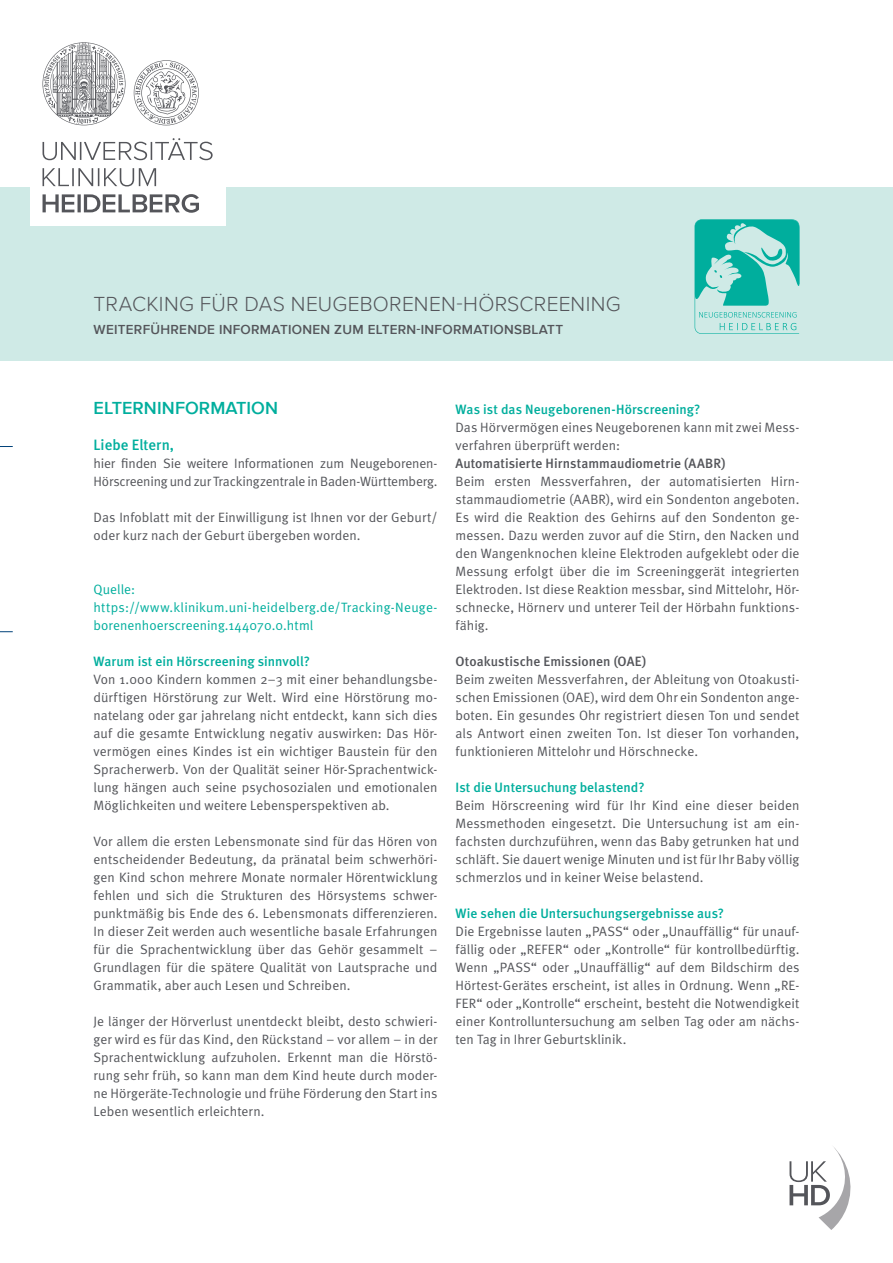
<style>
.page{position:relative;width:893px;height:1263px;background:#fff}
.page>*{position:absolute;margin:0;border:0;box-sizing:border-box;transform-origin:0 0}
.t1{font:300 21px "Proxima Nova";letter-spacing:.015em;color:#54555a}
.t2{font:600 18px "Proxima Nova";letter-spacing:.005em;color:#00ae9d}
.t3{font:500 15px "Meta";letter-spacing:.005em;color:#00ae9d}
.t4{font:13.5px/18px "Meta Normal";letter-spacing:.005em;color:#54555a;text-align:justify}
.t5{font:500 13.5px "Meta";letter-spacing:.005em;color:#00ae9d}
.t6{font:13.5px/18px "Meta Normal";letter-spacing:.015em;color:#00ae9d}
.t7{font:500 13.5px "Meta";letter-spacing:.005em;color:#54555a}
.t8{font:600 13.5px "Proxima Nova";letter-spacing:.02em;color:#54555a}
</style>
<div class="page">
<div style="left:0;top:187px;width:893px;height:174px;background:#cfeae6"></div>
<svg style="left:789px;top:1147px;width:62px;height:83px"></svg>
<svg style="left:0;top:631px;width:13px;height:1px"></svg>
<svg style="left:0;top:446px;width:13px;height:1px"></svg>
<div style="left:30px;top:30px;width:195px;height:195px;background:#fff"></div>
<svg style="left:43px;top:194px;width:156px;height:19px"></svg>
<svg style="left:43px;top:168px;width:113px;height:18px"></svg>
<svg style="left:43px;top:138px;width:170px;height:22px"></svg>
<svg style="left:134px;top:60px;width:65px;height:65px"></svg>
<svg style="left:43px;top:42px;width:82px;height:83px"></svg>
<svg style="left:694px;top:219px;width:105px;height:115px"></svg>
<h1 class="t1" style="left:94px;top:289px;width:529px">TRACKING FÜR DAS NEUGEBORENEN-HÖRSCREENING</h1>
<p class="t8" style="left:94px;top:319px;width:471px">WEITERFÜHRENDE INFORMATIONEN ZUM ELTERN-INFORMATIONSBLATT</p>
<h2 class="t2" style="left:94px;top:395px;width:186px">ELTERNINFORMATION</h2>
<p class="t3" style="left:94px;top:436px;width:82px">Liebe Eltern,</p>
<p class="t4" style="left:94px;top:454px;width:345px">hier finden Sie weitere Informationen zum Neugeborenen-<br>Hörscreening und zur Trackingzentrale in Baden-Württemberg.</p>
<p class="t4" style="left:94px;top:508px;width:345px">Das Infoblatt mit der Einwilligung ist Ihnen vor der Geburt/ oder kurz nach der Geburt übergeben worden.</p>
<p class="t6" style="left:94px;top:580px;width:345px">Quelle: https://www.klinikum.uni-heidelberg.de/Tracking-Neuge&shy;borenenhoerscreening.144070.0.html</p>
<p class="t5" style="left:94px;top:653px;width:218px">Warum ist ein Hörscreening sinnvoll?</p>
<p class="t4" style="left:94px;top:670px;width:345px">Von 1.000 Kindern kommen 2–3 mit einer behandlungsbe&shy;dürftigen Hörstörung zur Welt. Wird eine Hörstörung mo&shy;natelang oder gar jahrelang nicht entdeckt, kann sich dies auf die gesamte Entwicklung negativ auswirken: Das Hör&shy;vermögen eines Kindes ist ein wichtiger Baustein für den Spracherwerb. Von der Qualität seiner Hör-Sprachentwick&shy;lung hängen auch seine psychosozialen und emotionalen Möglichkeiten und weitere Lebensperspektiven ab.</p>
<p class="t4" style="left:94px;top:832px;width:345px">Vor allem die ersten Lebensmonate sind für das Hören von entscheidender Bedeutung, da pränatal beim schwerhöri&shy;gen Kind schon mehrere Monate normaler Hörentwicklung fehlen und sich die Strukturen des Hörsystems schwer&shy;punktmäßig bis Ende des 6. Lebensmonats differenzieren.<br>In dieser Zeit werden auch wesentliche basale Erfahrungen für die Sprachentwicklung über das Gehör gesammelt – Grundlagen für die spätere Qualität von Lautsprache und Grammatik, aber auch Lesen und Schreiben.</p>
<p class="t4" style="left:94px;top:1012px;width:345px">Je länger der Hörverlust unentdeckt bleibt, desto schwieri&shy;ger wird es für das Kind, den Rückstand – vor allem – in der Sprachentwicklung aufzuholen. Erkennt man die Hörstö&shy;rung sehr früh, so kann man dem Kind heute durch moder&shy;ne Hörgeräte-Technologie und frühe Förderung den Start ins Leben wesentlich erleichtern.</p>
<p class="t5" style="left:455px;top:401px;width:246px">Was ist das Neugeborenen-Hörscreening?</p>
<p class="t4" style="left:455px;top:418px;width:345px">Das Hörvermögen eines Neugeborenen kann mit zwei Mess&shy;verfahren überprüft werden:</p>
<p class="t7" style="left:455px;top:455px;width:272px">Automatisierte Hirnstammaudiometrie (AABR)</p>
<p class="t4" style="left:455px;top:472px;width:345px">Beim ersten Messverfahren, der automatisierten Hirn&shy;stammaudiometrie (AABR), wird ein Sondenton angeboten.<br>Es wird die Reaktion des Gehirns auf den Sondenton ge&shy;messen. Dazu werden zuvor auf die Stirn, den Nacken und den Wangenknochen kleine Elektroden aufgeklebt oder die Messung erfolgt über die im Screeninggerät integrierten Elektroden. Ist diese Reaktion messbar, sind Mittelohr, Hör&shy;schnecke, Hörnerv und unterer Teil der Hörbahn funktions&shy;fähig.</p>
<p class="t7" style="left:455px;top:653px;width:192px">Otoakustische Emissionen (OAE)</p>
<p class="t4" style="left:455px;top:670px;width:345px">Beim zweiten Messverfahren, der Ableitung von Otoakusti&shy;schen Emissionen (OAE), wird dem Ohr ein Sondenton ange&shy;boten. Ein gesundes Ohr registriert diesen Ton und sendet als Antwort einen zweiten Ton. Ist dieser Ton vorhanden, funktionieren Mittelohr und Hörschnecke.</p>
<p class="t5" style="left:455px;top:779px;width:191px">Ist die Untersuchung belastend?</p>
<p class="t4" style="left:455px;top:796px;width:345px">Beim Hörscreening wird für Ihr Kind eine dieser beiden Messmethoden eingesetzt. Die Untersuchung ist am ein&shy;fachsten durchzuführen, wenn das Baby getrunken hat und schläft. Sie dauert wenige Minuten und ist für Ihr Baby völlig schmerzlos und in keiner Weise belastend.</p>
<p class="t5" style="left:455px;top:905px;width:270px">Wie sehen die Untersuchungsergebnisse aus?</p>
<p class="t4" style="left:455px;top:922px;width:345px">Die Ergebnisse lauten „PASS“ oder „Unauffällig“ für unauf&shy;fällig oder „REFER“ oder „Kontrolle“ für kontrollbedürftig.<br>Wenn „PASS“ oder „Unauffällig“ auf dem Bildschirm des Hörtest-Gerätes erscheint, ist alles in Ordnung. Wenn „RE-FER“ oder „Kontrolle“ erscheint, besteht die Notwendigkeit einer Kontrolluntersuchung am selben Tag oder am nächs&shy;ten Tag in Ihrer Geburtsklinik.</p>
</div>
